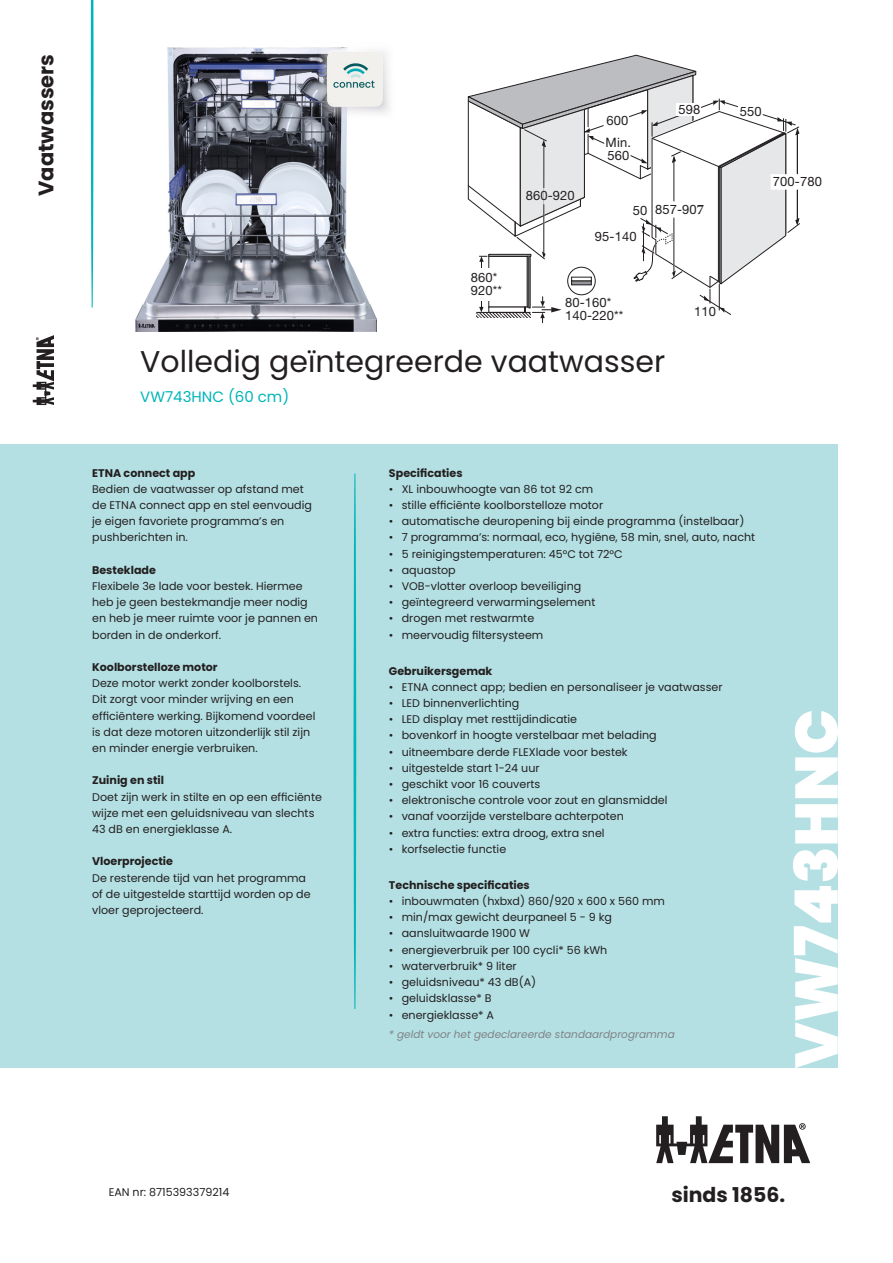
<style>
.page{position:relative;width:893px;height:1263px;background:#fff}
.page>*{position:absolute;margin:0;border:0;box-sizing:border-box;transform-origin:0 0}
.Typenummer_wit{font:900 60px "Poppins";color:#fff}
.Commerciële_naam_vaatwassers{font:30px "Poppins";color:#231f20}
.t1{font:700 21px "Poppins";color:#231f20}
.t2{font:700 20.4px "Poppins";color:#231f20}
.Typenummer___afmeting{font:15px "Poppins";color:#00b5b8}
.t3{font:12.9px/12.9px "Helvetica Neue LT Std";letter-spacing:.01em;color:#231f20}
.USP_vaatwassers{font:11.1px/16.2px "Poppins";color:#231f20}
.USP_vaatwassers-2{font:700 11.1px "Poppins";color:#231f20}
.Producttekst_tussenkop_vaatwassers{font:700 11.1px "Poppins";color:#231f20}
.Producttekst_bullet_disclaimer{font:italic 10.5px "Poppins";color:#808285}
.s1{font-family:"Minion Pro";font-weight:700;font-size:14.4px}
</style>
<div class="page">
<div style="left:0;top:444px;width:838px;height:623px;background:#b4e0e3"></div>
<svg style="left:91px;top:0;width:3px;height:308px"></svg>
<svg style="left:33px;top:335px;width:21px;height:70px"></svg>
<svg style="left:656px;top:1116px;width:154px;height:47px"></svg>
<svg style="left:354px;top:474px;width:2px;height:535px"></svg>
<img style="left:136px;top:48px;width:240px;height:283px">
<svg style="left:468px;top:55px;width:332px;height:268px"></svg>
<img style="left:318px;top:47px;width:72px;height:72px">
<h3 class="t1" style="left:34px;top:196px;width:143px;rotate:-90deg">Vaatwassers</h3>
<p class="t3" style="left:471px;top:271px;width:33px">860*<br>920**</p>
<p class="t3" style="left:526px;top:189px;width:51px">860-920</p>
<p class="t3" style="left:606px;top:110px;width:27px;line-height:21.5px">600<br>Min.</p>
<p class="t3" style="left:607px;top:149px;width:23px">560</p>
<p class="t3" style="left:678px;top:103px;width:23px">598</p>
<p class="t3" style="left:595px;top:197px;width:54px;line-height:26px;text-indent:38px">50<br>95-140</p>
<p class="t3" style="left:655px;top:203px;width:51px">857-90<span class="s1">7</span></p>
<p class="t3" style="left:565px;top:296px;width:60px">80-160*<br>140-220**</p>
<p class="t3" style="left:694px;top:305px;width:23px">110</p>
<p class="Commerciële_naam_vaatwassers" style="left:140px;top:344px;width:526px">Volledig geïntegreerde vaatwasser</p>
<p class="Typenummer___afmeting" style="left:140px;top:388px;width:150px">VW743HNC (60 cm)</p>
<p class="t3" style="left:740px;top:105px;width:23px">550</p>
<p class="t3" style="left:773px;top:175px;width:51px">700-780</p>
<p class="USP_vaatwassers-2" style="left:92px;top:466px;width:105px">ETNA connect app</p>
<p class="USP_vaatwassers" style="left:92px;top:481px;width:221px">Bedien de vaatwasser op afstand met de ETNA connect app en stel eenvoudig je eigen favoriete programma’s en pushberichten in.</p>
<p class="USP_vaatwassers-2" style="left:92px;top:563px;width:65px">Besteklade</p>
<p class="USP_vaatwassers" style="left:92px;top:578px;width:227px">Flexibele 3e lade voor bestek. Hiermee heb je geen bestekmandje meer nodig en heb je meer ruimte voor je pannen en borden in de onderkorf.</p>
<p class="USP_vaatwassers-2" style="left:92px;top:661px;width:127px">Koolborstelloze motor</p>
<p class="USP_vaatwassers" style="left:92px;top:675px;width:225px">Deze motor werkt zonder koolborstels.<br>Dit zorgt voor minder wrijving en een efficiëntere werking. Bijkomend voordeel is dat deze motoren uitzonderlijk stil zijn en minder energie verbruiken.</p>
<p class="USP_vaatwassers-2" style="left:92px;top:774px;width:73px">Zuinig en stil</p>
<p class="USP_vaatwassers" style="left:92px;top:789px;width:231px">Doet zijn werk in stilte en op een efficiënte wijze met een geluidsniveau van slechts<br>43 dB en energieklasse A.</p>
<p class="USP_vaatwassers-2" style="left:92px;top:855px;width:82px">Vloerprojectie</p>
<p class="USP_vaatwassers" style="left:92px;top:870px;width:220px">De resterende tijd van het programma of de uitgestelde starttijd worden op de vloer geprojecteerd.</p>
<p class="Producttekst_tussenkop_vaatwassers" style="left:389px;top:466px;width:75px">Specificaties</p>
<p class="USP_vaatwassers" style="left:389px;top:481px;width:206px">• XL inbouwhoogte van 86 tot 92 cm</p>
<p class="USP_vaatwassers" style="left:389px;top:497px;width:216px">• stille efficiënte koolborstelloze motor</p>
<p class="USP_vaatwassers" style="left:389px;top:513px;width:357px">• automatische deuropening bij einde programma (instelbaar)</p>
<p class="USP_vaatwassers" style="left:389px;top:529px;width:368px">• 7 programma’s: normaal, eco, hygiëne, 58 min, snel, auto, nacht</p>
<p class="USP_vaatwassers" style="left:389px;top:546px;width:235px">• 5 reinigingstemperaturen: 45°C tot 72°C</p>
<p class="USP_vaatwassers" style="left:389px;top:562px;width:68px">• aquastop</p>
<p class="USP_vaatwassers" style="left:389px;top:578px;width:194px">• VOB-vlotter overloop beveiliging</p>
<p class="USP_vaatwassers" style="left:389px;top:594px;width:208px">• geïntegreerd verwarmingselement</p>
<p class="USP_vaatwassers" style="left:389px;top:610px;width:147px">• drogen met restwarmte</p>
<p class="USP_vaatwassers" style="left:389px;top:627px;width:156px">• meervoudig filtersysteem</p>
<p class="Producttekst_tussenkop_vaatwassers" style="left:389px;top:664px;width:105px">Gebruikersgemak</p>
<p class="USP_vaatwassers" style="left:389px;top:679px;width:335px">• ETNA connect app; bedien en personaliseer je vaatwasser</p>
<p class="USP_vaatwassers" style="left:389px;top:695px;width:132px">• LED binnenverlichting</p>
<p class="USP_vaatwassers" style="left:389px;top:711px;width:190px">• LED display met resttijdindicatie</p>
<p class="USP_vaatwassers" style="left:389px;top:727px;width:269px">• bovenkorf in hoogte verstelbaar met belading</p>
<p class="USP_vaatwassers" style="left:389px;top:744px;width:240px">• uitneembare derde FLEXlade voor bestek</p>
<p class="USP_vaatwassers" style="left:389px;top:760px;width:152px">• uitgestelde start 1-24 uur</p>
<p class="USP_vaatwassers" style="left:389px;top:776px;width:153px">• geschikt voor 16 couverts</p>
<p class="USP_vaatwassers" style="left:389px;top:792px;width:280px">• elektronische controle voor zout en glansmiddel</p>
<p class="USP_vaatwassers" style="left:389px;top:808px;width:236px">• vanaf voorzijde verstelbare achterpoten</p>
<p class="USP_vaatwassers" style="left:389px;top:825px;width:217px">• extra functies: extra droog, extra snel</p>
<p class="USP_vaatwassers" style="left:389px;top:841px;width:119px">• korfselectie functie</p>
<p class="Producttekst_tussenkop_vaatwassers" style="left:389px;top:878px;width:142px">Technische specificaties</p>
<p class="USP_vaatwassers" style="left:389px;top:893px;width:278px">• inbouwmaten (hxbxd) 860/920 x 600 x 560 mm</p>
<p class="USP_vaatwassers" style="left:389px;top:909px;width:224px">• min/max gewicht deurpaneel 5 - 9 kg</p>
<p class="USP_vaatwassers" style="left:389px;top:925px;width:143px">• aansluitwaarde 1900 W</p>
<p class="USP_vaatwassers" style="left:389px;top:942px;width:220px">• energieverbruik per 100 cycli* 56 kWh</p>
<p class="USP_vaatwassers" style="left:389px;top:958px;width:129px">• waterverbruik* 9 liter</p>
<p class="USP_vaatwassers" style="left:389px;top:974px;width:149px">• geluidsniveau* 43 dB(A)</p>
<p class="USP_vaatwassers" style="left:389px;top:990px;width:104px">• geluidsklasse* B</p>
<p class="USP_vaatwassers" style="left:389px;top:1006px;width:107px">• energieklasse* A</p>
<p class="Producttekst_bullet_disclaimer" style="left:389px;top:1028px;width:287px">* geldt voor het gedeclareerde standaardprogramma</p>
<p class="Typenummer_wit" style="left:782px;top:1068px;width:360px;rotate:-90deg">VW743HNC</p>
<p class="USP_vaatwassers" style="left:109px;top:1184px;width:122px">EAN nr: 8715393379214</p>
<h3 class="t2" style="left:671px;top:1183px;width:115px">sinds 1856.</h3>
</div>
